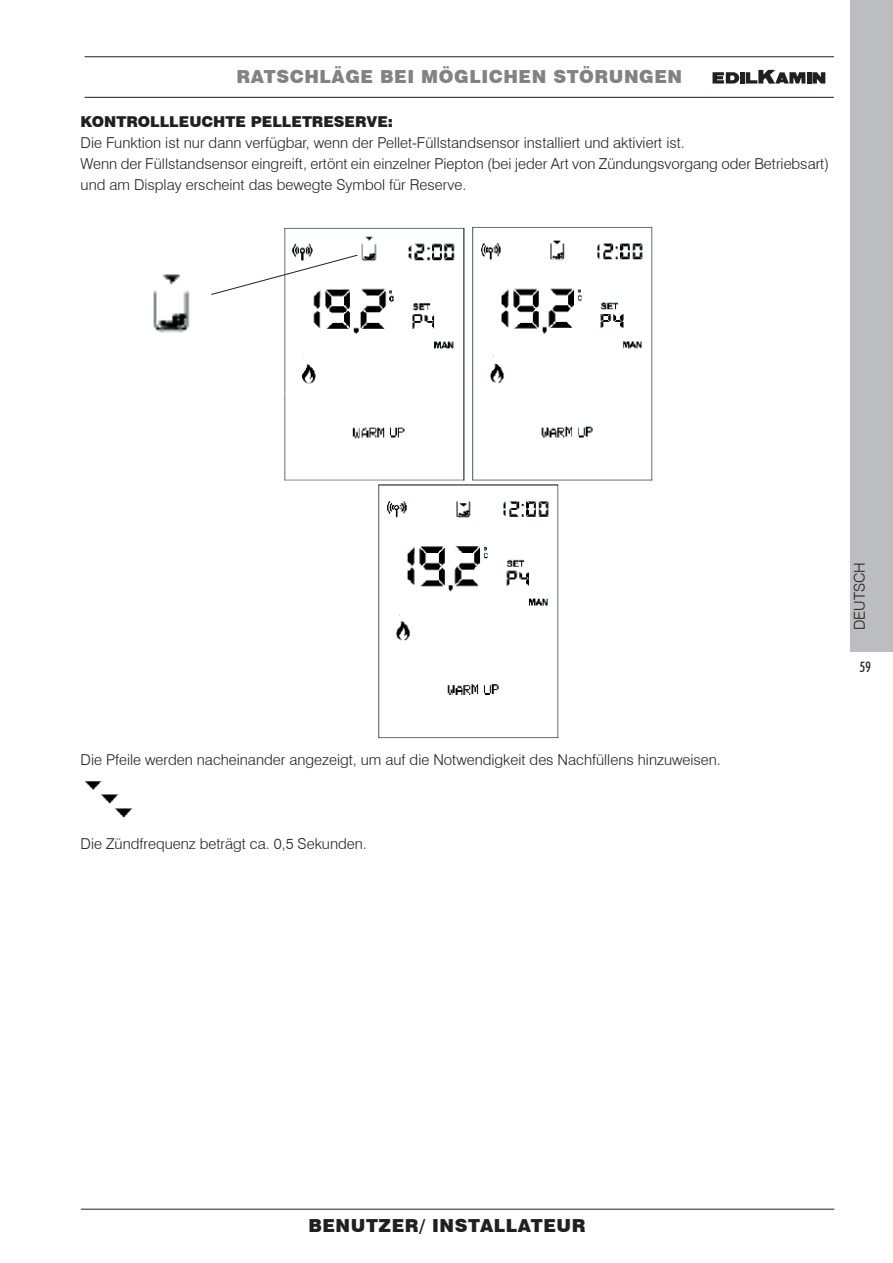
<style>
.page{position:relative;width:893px;height:1263px;background:#fff}
.page>*{position:absolute;margin:0;border:0;box-sizing:border-box;transform-origin:0 0}
.t1{font:900 18px "Swiss 721 BT";letter-spacing:.03em;color:#808285}
.t2{font:900 18px "Swiss 721 BT";letter-spacing:.03em;color:#231f20}
.t3{font:300 15px/21px "Swiss 721 BT";color:#231f20}
.t4{font:900 15px "Swiss 721 BT";color:#231f20}
.t5{font:500 condensed 14.25px "Futura BT";color:#231f20}
</style>
<div class="page">
<div style="left:850px;top:0;width:43px;height:652px;background:#bcbdc0"></div>
<hr style="left:81px;top:1209px;width:753px;height:1px;background:#231f20">
<img style="left:284px;top:226px;width:369px;height:513px">
<hr style="left:85px;top:56px;width:749px;height:1px;background:#231f20">
<hr style="left:85px;top:97px;width:749px;height:1px;background:#231f20">
<hr style="left:807px;top:72px;width:4px;height:12px;background:#231f20">
<div style="left:740px;top:72px;width:5px;height:12px;background:#231f20"></div>
<svg style="left:712px;top:72px;width:27px;height:12px"></svg>
<svg style="left:746px;top:70px;width:59px;height:14px"></svg>
<svg style="left:812px;top:72px;width:13px;height:12px"></svg>
<img style="left:153px;top:274px;width:37px;height:59px">
<svg style="left:211px;top:254px;width:147px;height:41px"></svg>
<img style="left:85px;top:781px;width:17px;height:9px">
<img style="left:101px;top:794px;width:18px;height:10px">
<img style="left:115px;top:808px;width:18px;height:10px">
<p class="t1" style="left:236px;top:66px;width:447px">RATSCHLÄGE BEI MÖGLICHEN STÖRUNGEN</p>
<p class="t4" style="left:81px;top:112px;width:314px">KONTROLLLEUCHTE PELLETRESERVE:</p>
<p class="t3" style="left:81px;top:132px;width:750px">Die Funktion ist nur dann verfügbar, wenn der Pellet-Füllstandsensor installiert und aktiviert ist.<br>Wenn der Füllstandsensor eingreift, ertönt ein einzelner Piepton (bei jeder Art von Zündungsvorgang oder Betriebsart) und am Display erscheint das bewegte Symbol für Reserve.</p>
<p class="t3" style="left:81px;top:749px;width:642px">Die Pfeile werden nacheinander angezeigt, um auf die Notwendigkeit des Nachfüllens hinzuweisen.</p>
<p class="t3" style="left:81px;top:833px;width:288px">Die Zündfrequenz beträgt ca. 0,5 Sekunden.</p>
<p class="t3" style="left:849px;top:630px;width:70px;rotate:-90deg">DEUTSCH</p>
<p class="t5" style="left:860px;top:658px;width:12px">59</p>
<p class="t2" style="left:308px;top:1215px;width:279px">BENUTZER/ INSTALLATEUR</p>
</div>
